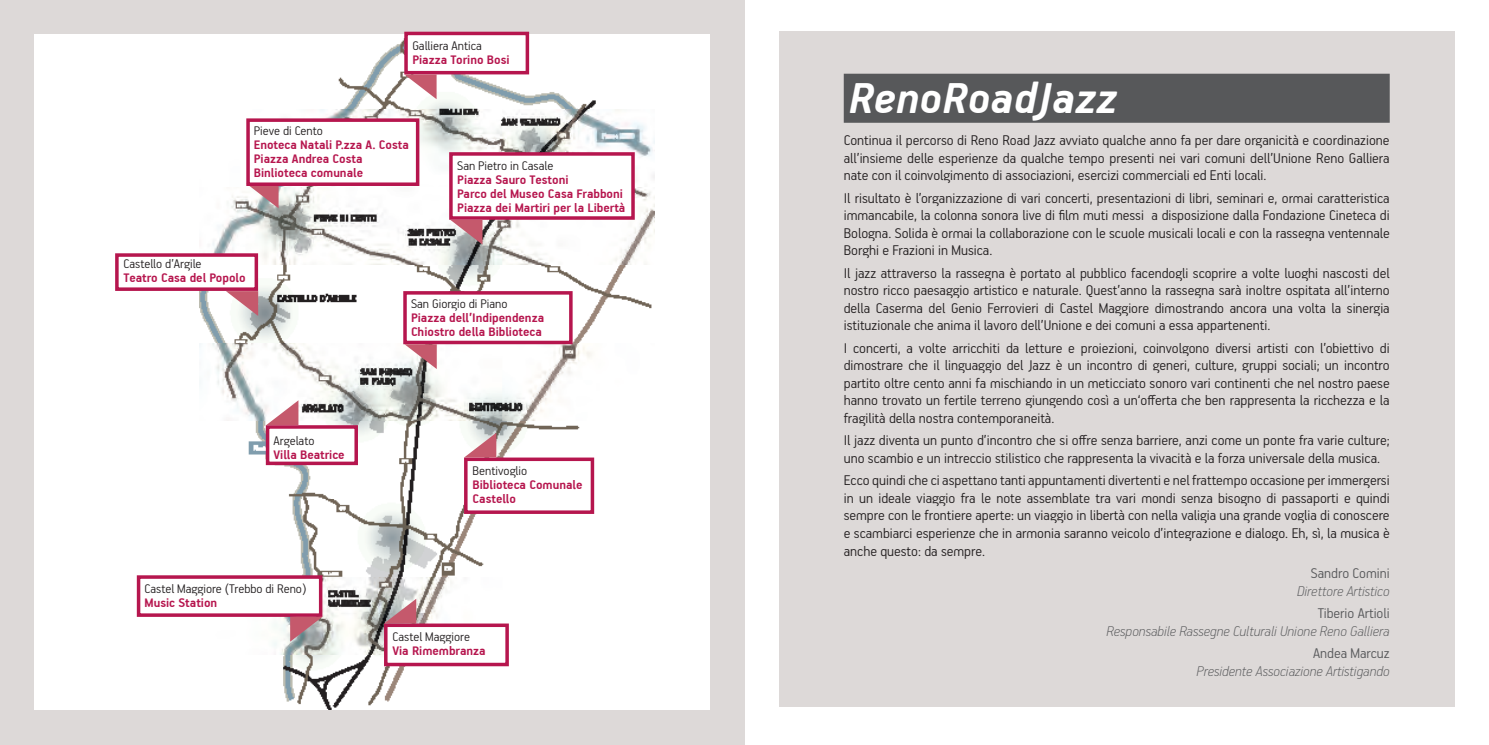
<style>
.page{position:relative;width:1489px;height:745px;background:#fff}
.page>*{position:absolute;margin:0;border:0;box-sizing:border-box;transform-origin:0 0}
.Titolo_capitolo{font:italic 700 49px "PF Handbook Pro";color:#fff}
.Testo_corrente{font:300 15.75px/17.5px "PF Handbook Pro";color:#231f20;text-align:justify}
.Testo_corrente_itali{font:italic 100 15.75px "PF Handbook Pro";color:#57585a}
.Testo_corrente_itali-2{font:300 15.75px "PF Handbook Pro";color:#57585a}
.Normale{font:700 14px "PF Handbook Pro";color:#b6164e}
.Normale-2{font:300 14px "PF Handbook Pro";color:#231f20}
</style>
<div class="page">
<div style="left:0;top:0;width:744px;height:744px;background:#ddd9d8"></div>
<div style="left:35px;top:35px;width:674px;height:674px;background:#fff"></div>
<img style="left:199px;top:35px;width:455px;height:674px">
<svg style="left:226px;top:291px;width:32px;height:25px"></svg>
<svg style="left:246px;top:186px;width:32px;height:22px"></svg>
<div style="left:404px;top:32px;width:125px;height:42px;background:#fff;border:4px solid #b6164e"></div>
<svg style="left:404px;top:74px;width:32px;height:25px"></svg>
<div style="left:266px;top:425px;width:92px;height:40px;background:#fff;border:4px solid #b6164e"></div>
<svg style="left:266px;top:400px;width:32px;height:25px"></svg>
<div style="left:449px;top:152px;width:185px;height:68px;background:#fff;border:4px solid #b6164e"></div>
<div style="left:464px;top:457px;width:130px;height:56px;background:#fff;border:4px solid #b6164e"></div>
<svg style="left:464px;top:432px;width:32px;height:25px"></svg>
<div style="left:246px;top:118px;width:173px;height:68px;background:#fff;border:4px solid #b6164e"></div>
<div style="left:115px;top:253px;width:143px;height:38px;background:#fff;border:4px solid #b6164e"></div>
<div style="left:403px;top:291px;width:169px;height:53px;background:#fff;border:4px solid #b6164e"></div>
<svg style="left:404px;top:344px;width:33px;height:25px"></svg>
<div style="left:137px;top:575px;width:185px;height:41px;background:#fff;border:4px solid #b6164e"></div>
<svg style="left:290px;top:616px;width:32px;height:25px"></svg>
<svg style="left:450px;top:220px;width:32px;height:24px"></svg>
<div style="left:779px;top:31px;width:674px;height:675px;background:#ddd9d8"></div>
<div style="left:843px;top:74px;width:546px;height:49px;background:#57585a"></div>
<div style="left:384px;top:623px;width:125px;height:42px;background:#fff;border:4px solid #b6164e"></div>
<svg style="left:384px;top:598px;width:32px;height:25px"></svg>
<p class="Normale-2" style="left:412px;top:37px;width:71px">Galliera Antica</p>
<p class="Normale" style="left:412px;top:51px;width:99px">Piazza Torino Bosi</p>
<p class="Normale-2" style="left:254px;top:122px;width:71px">Pieve di Cento</p>
<p class="Normale" style="left:254px;top:136px;width:156px">Enoteca Natali P.zza A. Costa</p>
<p class="Normale" style="left:254px;top:150px;width:110px">Piazza Andrea Costa</p>
<p class="Normale" style="left:254px;top:164px;width:111px">Binlioteca comunale</p>
<p class="Normale-2" style="left:457px;top:157px;width:98px">San Pietro in Casale</p>
<p class="Normale" style="left:457px;top:171px;width:113px">Piazza Sauro Testoni</p>
<p class="Normale" style="left:457px;top:185px;width:167px">Parco del Museo Casa Frabboni</p>
<p class="Normale" style="left:457px;top:199px;width:170px">Piazza dei Martiri per la Libertà</p>
<p class="Normale-2" style="left:124px;top:255px;width:79px">Castello d’Argile</p>
<p class="Normale" style="left:124px;top:269px;width:124px">Teatro Casa del Popolo</p>
<p class="Normale-2" style="left:411px;top:295px;width:98px">San Giorgio di Piano</p>
<p class="Normale" style="left:411px;top:309px;width:135px">Piazza dell’Indipendenza</p>
<p class="Normale" style="left:411px;top:323px;width:132px">Chiostro della Biblioteca</p>
<p class="Normale-2" style="left:273px;top:431px;width:42px">Argelato</p>
<p class="Normale" style="left:273px;top:445px;width:73px">Villa Beatrice</p>
<p class="Normale-2" style="left:472px;top:461px;width:56px">Bentivoglio</p>
<p class="Normale" style="left:472px;top:475px;width:111px">Biblioteca Comunale</p>
<p class="Normale" style="left:472px;top:489px;width:45px">Castello</p>
<p class="Normale-2" style="left:144px;top:580px;width:163px">Castel Maggiore (Trebbo di Reno)</p>
<p class="Normale" style="left:144px;top:594px;width:74px">Music Station</p>
<p class="Normale-2" style="left:392px;top:627px;width:79px">Castel Maggiore</p>
<p class="Normale" style="left:392px;top:641px;width:95px">Via Rimembranza</p>
<p class="Titolo_capitolo" style="left:848px;top:68px;width:270px">RenoRoadJazz</p>
<p class="Testo_corrente" style="left:843px;top:131px;width:547px">Continua il percorso di Reno Road Jazz avviato qualche anno fa per dare organicità e coordinazione all’insieme delle esperienze da qualche tempo presenti nei vari comuni dell’Unione Reno Galliera nate con il coinvolgimento di associazioni, esercizi commerciali ed Enti locali.</p>
<p class="Testo_corrente" style="left:843px;top:188px;width:547px">Il risultato è l’organizzazione di vari concerti, presentazioni di libri, seminari e, ormai caratteristica immancabile, la colonna sonora live di film muti messi a disposizione dalla Fondazione Cineteca di Bologna. Solida è ormai la collaborazione con le scuole musicali locali e con la rassegna ventennale Borghi e Frazioni in Musica.</p>
<p class="Testo_corrente" style="left:843px;top:263px;width:547px">Il jazz attraverso la rassegna è portato al pubblico facendogli scoprire a volte luoghi nascosti del nostro ricco paesaggio artistico e naturale. Quest’anno la rassegna sarà inoltre ospitata all’interno della Caserma del Genio Ferrovieri di Castel Maggiore dimostrando ancora una volta la sinergia istituzionale che anima il lavoro dell’Unione e dei comuni a essa appartenenti.</p>
<p class="Testo_corrente" style="left:843px;top:338px;width:547px">I concerti, a volte arricchiti da letture e proiezioni, coinvolgono diversi artisti con l’obiettivo di dimostrare che il linguaggio del Jazz è un incontro di generi, culture, gruppi sociali; un incontro partito oltre cento anni fa mischiando in un meticciato sonoro vari continenti che nel nostro paese hanno trovato un fertile terreno giungendo così a un‘offerta che ben rappresenta la ricchezza e la fragilità della nostra contemporaneità.</p>
<p class="Testo_corrente" style="left:843px;top:431px;width:547px">Il jazz diventa un punto d’incontro che si offre senza barriere, anzi come un ponte fra varie culture; uno scambio e un intreccio stilistico che rappresenta la vivacità e la forza universale della musica.</p>
<p class="Testo_corrente" style="left:843px;top:471px;width:547px">Ecco quindi che ci aspettano tanti appuntamenti divertenti e nel frattempo occasione per immergersi in un ideale viaggio fra le note assemblate tra vari mondi senza bisogno di passaporti e quindi sempre con le frontiere aperte: un viaggio in libertà con nella valigia una grande voglia di conoscere e scambiarci esperienze che in armonia saranno veicolo d’integrazione e dialogo. Eh, sì, la musica è anche questo: da sempre.</p>
<p class="Testo_corrente_itali-2" style="left:1310px;top:563px;width:80px">Sandro Comini</p>
<p class="Testo_corrente_itali" style="left:1296px;top:580px;width:94px">Direttore Artistico</p>
<p class="Testo_corrente_itali-2" style="left:1317px;top:603px;width:74px">Tiberio Artioli</p>
<p class="Testo_corrente_itali" style="left:1106px;top:620px;width:284px">Responsabile Rassegne Culturali Unione Reno Galliera</p>
<p class="Testo_corrente_itali-2" style="left:1312px;top:643px;width:78px">Andea Marcuz</p>
<p class="Testo_corrente_itali" style="left:1196px;top:660px;width:194px">Presidente Associazione Artistigando</p>
</div>
